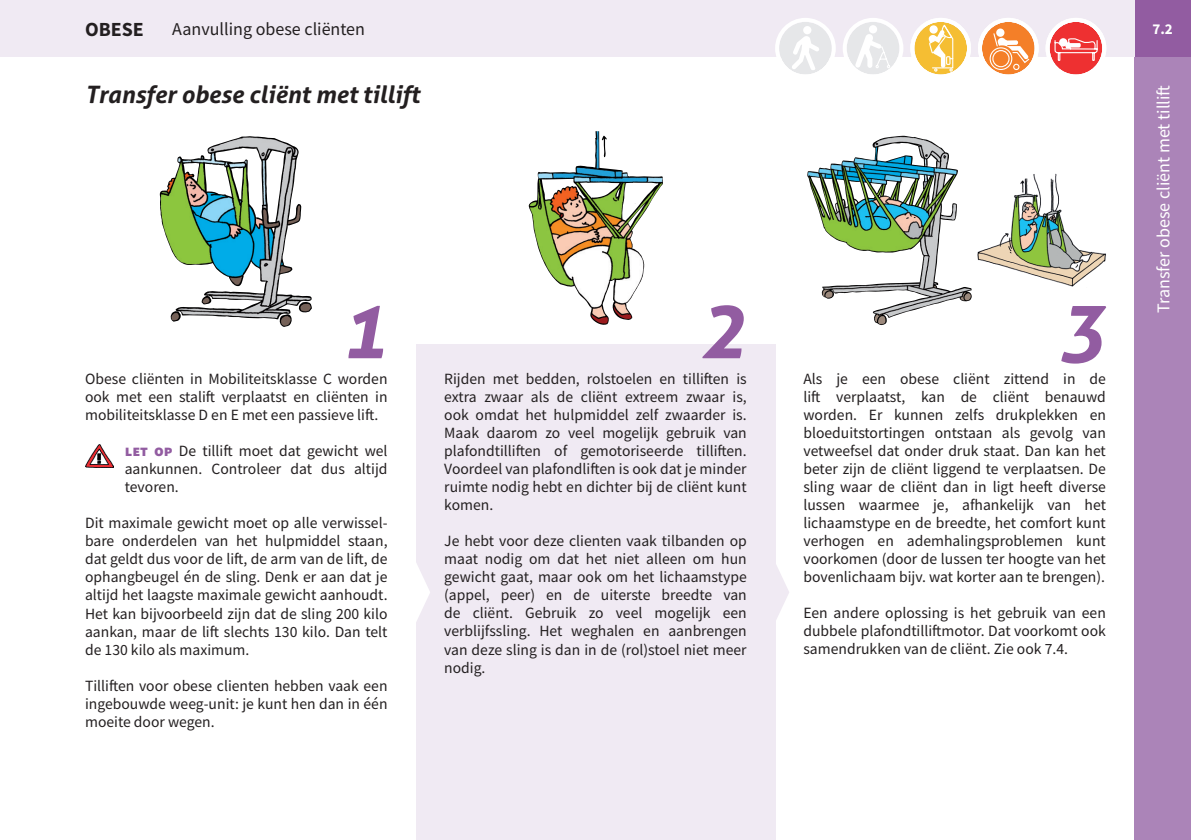
<style>
.page{position:relative;width:1191px;height:840px;background:#fff}
.page>*{position:absolute;margin:0;border:0;box-sizing:border-box;transform-origin:0 0}
.t1{font:italic 700 80px "Aller";color:#925ca1}
.t2{font:italic 700 24px "Aller";color:#231f20}
.t3{font:700 20px "Source Sans Pro";color:#231f20}
.t4{font:18px "Source Sans Pro";color:#fff}
.t5{font:18px "Source Sans Pro";color:#231f20}
.t6{font:15.6px/18px "Source Sans Pro";color:#231f20;text-align:justify}
.t7{font:700 15px "Source Sans Pro";color:#fff}
.s1{font-weight:900;color:#925ca1}
</style>
<div class="page">
<div style="left:416px;top:344px;width:359px;height:495px;background:#f0eaf3"></div>
<svg style="left:775px;top:562px;width:14px;height:60px"></svg>
<svg style="left:416px;top:563px;width:14px;height:58px"></svg>
<div style="left:1134px;top:0;width:57px;height:839px;background:#ab84b8"></div>
<div style="left:1134px;top:0;width:57px;height:57px;background:#925ca1"></div>
<div style="left:0;top:0;width:1134px;height:57px;background:#f0eaf3"></div>
<div style="left:779px;top:22px;width:52px;height:53px;background:#e6e7e9;border-radius:50%"></div>
<svg style="left:792px;top:36px;width:27px;height:34px"></svg>
<div style="left:803px;top:26px;width:8px;height:9px;background:#fff;border-radius:50%"></div>
<div style="left:775px;top:18px;width:60px;height:61px;border:4px solid #fff;border-radius:50%"></div>
<div style="left:846px;top:22px;width:53px;height:53px;background:#e6e7e9;border-radius:50%"></div>
<div style="left:869px;top:25px;width:8px;height:8px;background:#fff;border-radius:50%"></div>
<svg style="left:855px;top:34px;width:35px;height:35px"></svg>
<div style="left:842px;top:18px;width:61px;height:61px;border:4px solid #fff;border-radius:50%"></div>
<div style="left:914px;top:22px;width:53px;height:53px;background:#f5be33;border-radius:50%"></div>
<svg style="left:928px;top:24px;width:26px;height:48px"></svg>
<div style="left:910px;top:18px;width:61px;height:61px;border:4px solid #fff;border-radius:50%"></div>
<div style="left:982px;top:22px;width:52px;height:53px;background:#f47f28;border-radius:50%"></div>
<div style="left:996px;top:28px;width:8px;height:9px;background:#fff;border-radius:50%"></div>
<svg style="left:989px;top:32px;width:41px;height:39px"></svg>
<div style="left:978px;top:18px;width:60px;height:61px;border:4px solid #fff;border-radius:50%"></div>
<div style="left:1049px;top:22px;width:53px;height:53px;background:#ee3031;border-radius:50%"></div>
<svg style="left:1054px;top:38px;width:44px;height:23px"></svg>
<div style="left:1045px;top:18px;width:61px;height:61px;border:4px solid #fff;border-radius:50%"></div>
<img style="left:807px;top:136px;width:165px;height:189px">
<img style="left:977px;top:173px;width:129px;height:114px">
<img style="left:528px;top:131px;width:135px;height:194px">
<img style="left:159px;top:136px;width:153px;height:183px">
<img style="left:85px;top:444px;width:28px;height:23px">
<p class="t3" style="left:85px;top:16px;width:60px">OBESE</p>
<p class="t5" style="left:172px;top:18px;width:194px">Aanvulling obese cliënten</p>
<p class="t7" style="left:1152px;top:19px;width:22px">7.2</p>
<h2 class="t2" style="left:85px;top:79px;width:336px">Transfer obese cliënt met tillift</h2>
<h1 class="t1" style="left:339px;top:280px;width:49px">1</h1>
<h1 class="t1" style="left:698px;top:280px;width:49px">2</h1>
<h1 class="t1" style="left:1057px;top:280px;width:49px">3</h1>
<p class="t6" style="left:85px;top:370px;width:304px">Obese cliënten in Mobiliteitsklasse C worden ook met een stalift verplaatst en cliënten in mobiliteitsklasse D en E met een passieve lift.</p>
<p class="t6" style="left:125px;top:442px;width:264px"><span class="s1">LET OP</span> De tillift moet dat gewicht wel aankunnen. Controleer dat dus altijd tevoren.</p>
<p class="t6" style="left:85px;top:514px;width:304px">Dit maximale gewicht moet op alle verwissel&shy;bare onderdelen van het hulpmiddel staan, dat geldt dus voor de lift, de arm van de lift, de ophangbeugel én de sling. Denk er aan dat je altijd het laagste maximale gewicht aanhoudt.<br>Het kan bijvoorbeeld zijn dat de sling 200 kilo aankan, maar de lift slechts 130 kilo. Dan telt de 130 kilo als maximum.</p>
<p class="t6" style="left:85px;top:676px;width:304px">Tilliften voor obese clienten hebben vaak een ingebouwde weeg-unit: je kunt hen dan in één moeite door wegen.</p>
<p class="t6" style="left:444px;top:369px;width:304px">Rijden met bedden, rolstoelen en tilliften is extra zwaar als de cliënt extreem zwaar is, ook omdat het hulpmiddel zelf zwaarder is.<br>Maak daarom zo veel mogelijk gebruik van plafondtilliften of gemotoriseerde tilliften.<br>Voordeel van plafondliften is ook dat je minder ruimte nodig hebt en dichter bij de cliënt kunt komen.</p>
<p class="t6" style="left:444px;top:532px;width:304px">Je hebt voor deze clienten vaak tilbanden op maat nodig om dat het niet alleen om hun gewicht gaat, maar ook om het lichaamstype (appel, peer) en de uiterste breedte van de cliënt. Gebruik zo veel mogelijk een verblijfssling. Het weghalen en aanbrengen van deze sling is dan in de (rol)stoel niet meer nodig.</p>
<p class="t6" style="left:803px;top:369px;width:304px">Als je een obese cliënt zittend in de lift verplaatst, kan de cliënt benauwd worden. Er kunnen zelfs drukplekken en bloeduitstortingen ontstaan als gevolg van vetweefsel dat onder druk staat. Dan kan het beter zijn de cliënt liggend te verplaatsen. De sling waar de cliënt dan in ligt heeft diverse lussen waarmee je, afhankelijk van het lichaamstype en de breedte, het comfort kunt verhogen en ademhalingsproblemen kunt voorkomen (door de lussen ter hoogte van het bovenlichaam bijv. wat korter aan te brengen).</p>
<p class="t6" style="left:803px;top:603px;width:304px">Een andere oplossing is het gebruik van een dubbele plafondtilliftmotor. Dat voorkomt ook samendrukken van de cliënt. Zie ook 7.4.</p>
<p class="t4" style="left:1152px;top:313px;width:229px;rotate:-90deg">Transfer obese cliënt met tillift</p>
</div>
